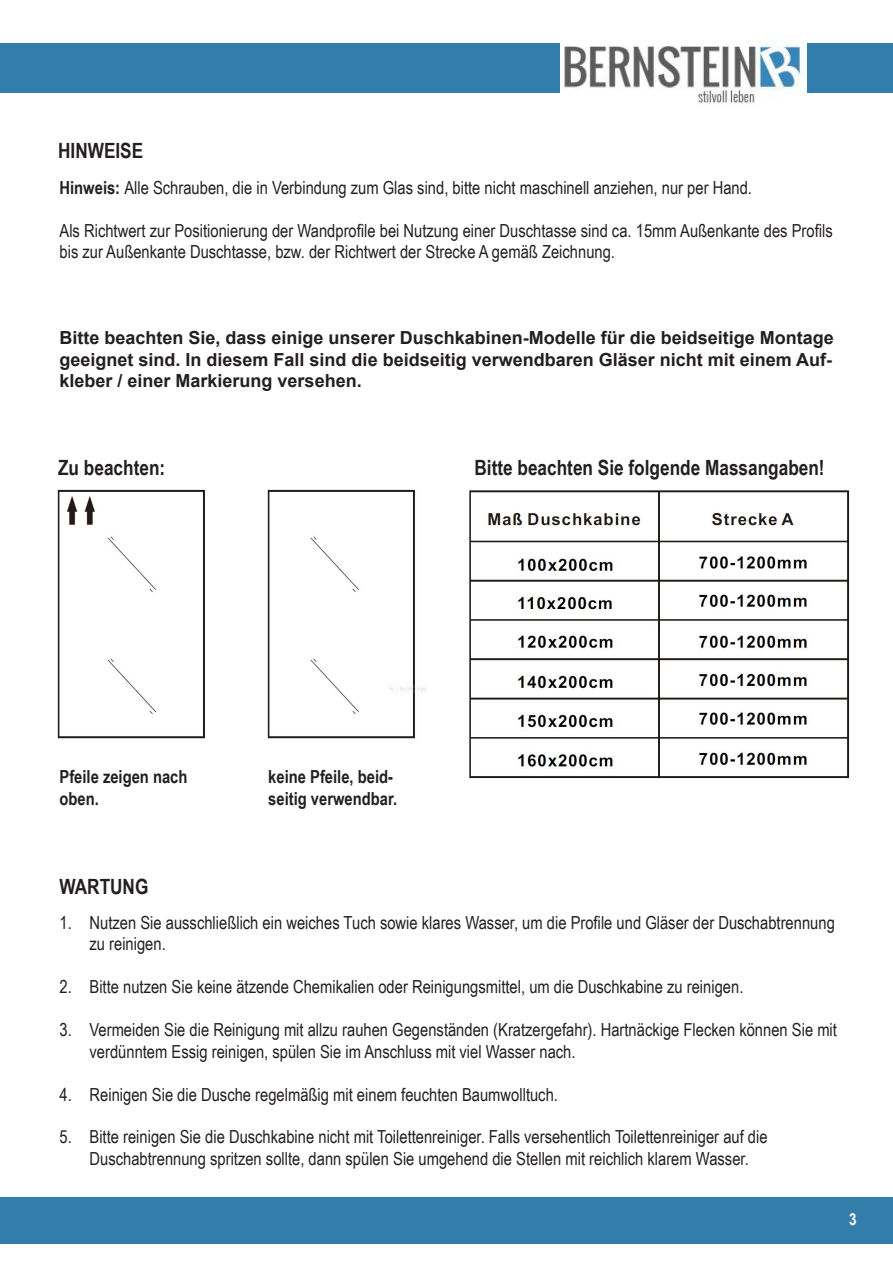
<style>
.page{position:relative;width:893px;height:1263px;background:#fff}
.page>*{position:absolute;margin:0;border:0;box-sizing:border-box;transform-origin:0 0}
.Überschrift{font:700 21px "Arial Narrow";color:#231f20}
.Fließtext{font:18px/21.6px "Arial Narrow";color:#231f20}
.Fließtext-2{font:700 18px/21.6px "Arial";color:#231f20;text-align:justify}
.Fließtext-3{font:700 18px/21.6px "Arial Narrow";color:#231f20}
.t1{font:700 16.5px "Arial Narrow";color:#fff}
.s1{font-weight:700}
</style>
<div class="page">
<div style="left:0;top:43px;width:893px;height:50px;background:#337dab"></div>
<div style="left:0;top:1197px;width:893px;height:47px;background:#337dab"></div>
<img style="left:560px;top:40px;width:247px;height:65px">
<img style="left:57px;top:489px;width:370px;height:250px">
<img style="left:469px;top:490px;width:381px;height:289px">
<p class="Überschrift" style="left:58px;top:134px;width:87px">HINWEISE</p>
<p class="Fließtext" style="left:60px;top:176px;width:694px"><span class="s1">Hinweis:</span> Alle Schrauben, die in Verbindung zum Glas sind, bitte nicht maschinell anziehen, nur per Hand.</p>
<p class="Fließtext" style="left:60px;top:219px;width:775px">Als Richtwert zur Positionierung der Wandprofile bei Nutzung einer Duschtasse sind ca. 15mm Außenkante des Profils bis zur Außenkante Duschtasse, bzw. der Richtwert der Strecke A gemäß Zeichnung.</p>
<p class="Fließtext-2" style="left:60px;top:327px;width:776px">Bitte beachten Sie, dass einige unserer Duschkabinen-Modelle für die beidseitige Montage geeignet sind. In diesem Fall sind die beidseitig verwendbaren Gläser nicht mit einem Auf&shy;kleber / einer Markierung versehen.</p>
<p class="Überschrift" style="left:58px;top:452px;width:109px">Zu beachten:</p>
<p class="Überschrift" style="left:474px;top:452px;width:352px">Bitte beachten Sie folgende Massangaben!</p>
<p class="Fließtext-3" style="left:60px;top:765px;width:129px">Pfeile zeigen nach oben.</p>
<p class="Fließtext-3" style="left:268px;top:765px;width:130px">keine Pfeile, beid&shy;seitig verwendbar.</p>
<p class="Überschrift" style="left:60px;top:870px;width:90px">WARTUNG</p>
<p class="Fließtext" style="left:90px;top:911px;width:747px;text-indent:-30px">1. Nutzen Sie ausschließlich ein weiches Tuch sowie klares Wasser, um die Profile und Gläser der Duschabtrennung zu reinigen.</p>
<p class="Fließtext" style="left:60px;top:975px;width:685px">2. Bitte nutzen Sie keine ätzende Chemikalien oder Reinigungsmittel, um die Duschkabine zu reinigen.</p>
<p class="Fließtext" style="left:90px;top:1018px;width:749px;text-indent:-30px">3. Vermeiden Sie die Reinigung mit allzu rauhen Gegenständen (Kratzergefahr). Hartnäckige Flecken können Sie mit verdünntem Essig reinigen, spülen Sie im Anschluss mit viel Wasser nach.</p>
<p class="Fließtext" style="left:60px;top:1083px;width:500px">4. Reinigen Sie die Dusche regelmäßig mit einem feuchten Baumwolltuch.</p>
<p class="Fließtext" style="left:90px;top:1125px;width:680px;text-indent:-30px">5. Bitte reinigen Sie die Duschkabine nicht mit Toilettenreiniger. Falls versehentlich Toilettenreiniger auf die<br>Duschabtrennung spritzen sollte, dann spülen Sie umgehend die Stellen mit reichlich klarem Wasser.</p>
<p class="t1" style="left:849px;top:1207px;width:9px">3</p>
</div>
